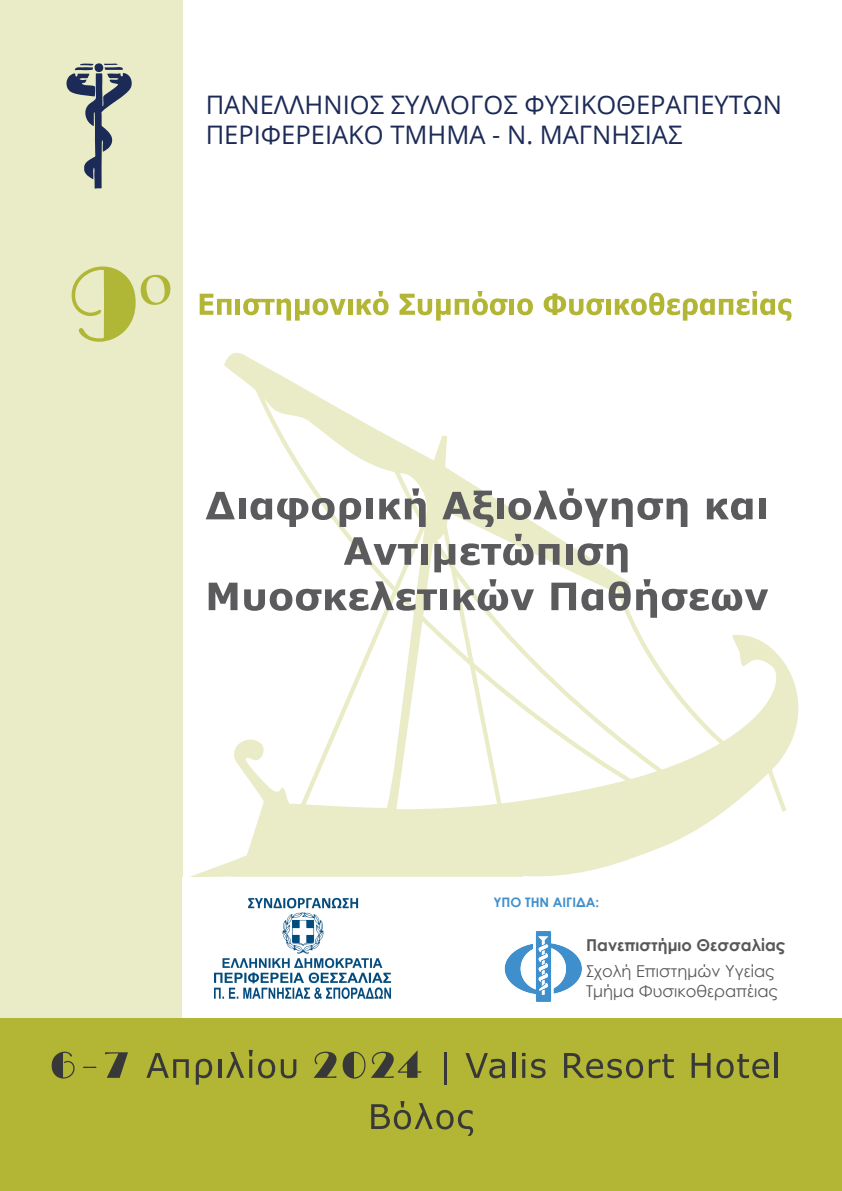
<style>
.page{position:relative;width:842px;height:1191px;background:#fff}
.page>*{position:absolute;margin:0;border:0;box-sizing:border-box;transform-origin:0 0}
.t1{font:25.6px/30.6px "Open Sans";color:#1c2a57}
.t2{font:16.4px/19.6px "Century Gothic";color:#595857}
.t3{font:700 16.4px "Century Gothic";color:#595857}
.t4{font:700 13px "Century Gothic";color:#3f8fcd}
</style>
<div class="page">
<div style="left:0;top:0;width:182px;height:1189px;background:#e9ecc6"></div>
<svg style="left:72px;top:266px;width:98px;height:76px"></svg>
<svg style="left:200px;top:294px;width:31px;height:21px"></svg>
<hr style="left:236px;top:299px;width:4px;height:16px;background:#b2b634">
<svg style="left:243px;top:298px;width:103px;height:23px"></svg>
<div style="left:348px;top:299px;width:5px;height:16px;background:#b2b634"></div>
<svg style="left:357px;top:291px;width:32px;height:24px"></svg>
<svg style="left:399px;top:291px;width:109px;height:30px"></svg>
<hr style="left:510px;top:299px;width:4px;height:16px;background:#b2b634">
<svg style="left:517px;top:298px;width:16px;height:17px"></svg>
<svg style="left:544px;top:293px;width:60px;height:22px"></svg>
<div style="left:606px;top:299px;width:5px;height:16px;background:#b2b634"></div>
<svg style="left:615px;top:291px;width:176px;height:30px"></svg>
<svg style="left:66px;top:63px;width:66px;height:126px"></svg>
<svg style="left:190px;top:353px;width:609px;height:524px"></svg>
<svg style="left:206px;top:492px;width:29px;height:27px"></svg>
<div style="left:239px;top:498px;width:6px;height:21px;background:#5b5b5e"></div>
<svg style="left:209px;top:582px;width:28px;height:28px"></svg>
<svg style="left:244px;top:487px;width:546px;height:335px"></svg>
<img style="left:214px;top:897px;width:178px;height:102px">
<svg style="left:504px;top:931px;width:78px;height:71px"></svg>
<div style="left:0;top:1018px;width:842px;height:173px;background:#b2b634"></div>
<svg style="left:52px;top:1051px;width:23px;height:27px"></svg>
<svg style="left:83px;top:1066px;width:13px;height:2px"></svg>
<svg style="left:105px;top:1052px;width:23px;height:25px"></svg>
<svg style="left:146px;top:1053px;width:43px;height:24px"></svg>
<svg style="left:196px;top:1058px;width:16px;height:26px"></svg>
<hr style="left:218px;top:1059px;width:3px;height:18px;background:#383839">
<svg style="left:226px;top:1050px;width:49px;height:28px"></svg>
<svg style="left:281px;top:1059px;width:15px;height:19px"></svg>
<svg style="left:314px;top:1051px;width:23px;height:26px"></svg>
<svg style="left:343px;top:1051px;width:22px;height:27px"></svg>
<svg style="left:371px;top:1050px;width:50px;height:27px"></svg>
<hr style="left:444px;top:1052px;width:3px;height:32px;background:#383839">
<svg style="left:465px;top:1053px;width:40px;height:25px"></svg>
<hr style="left:512px;top:1052px;width:3px;height:25px;background:#383839">
<hr style="left:522px;top:1059px;width:3px;height:18px;background:#383839">
<svg style="left:531px;top:1058px;width:15px;height:20px"></svg>
<svg style="left:564px;top:1053px;width:79px;height:25px"></svg>
<svg style="left:649px;top:1054px;width:25px;height:24px"></svg>
<svg style="left:691px;top:1053px;width:19px;height:24px"></svg>
<svg style="left:716px;top:1054px;width:53px;height:24px"></svg>
<hr style="left:775px;top:1052px;width:3px;height:25px;background:#383839">
<svg style="left:371px;top:1101px;width:102px;height:34px"></svg>
<p class="t1" style="left:206px;top:88px;width:578px">ΠΑΝΕΛΛΗΝΙΟΣ ΣΥΛΛΟΓΟΣ ΦΥΣΙΚΟΘΕΡΑΠΕΥΤΩΝ<br>ΠΕΡΙΦΕΡΕΙΑΚΟ ΤΜΗΜΑ - Ν. ΜΑΓΝΗΣΙΑΣ</p>
<p class="t4" style="left:493px;top:893px;width:107px">ΥΠΟ ΤΗΝ ΑΙΓΙΔΑ:</p>
<p class="t3" style="left:586px;top:932px;width:201px">Πανεπιστήμιο Θεσσαλίας</p>
<p class="t2" style="left:586px;top:961px;width:193px">Σχολή Επιστημών Υγείας<br>Τμήμα Φυσικοθεραπέιας</p>
</div>
